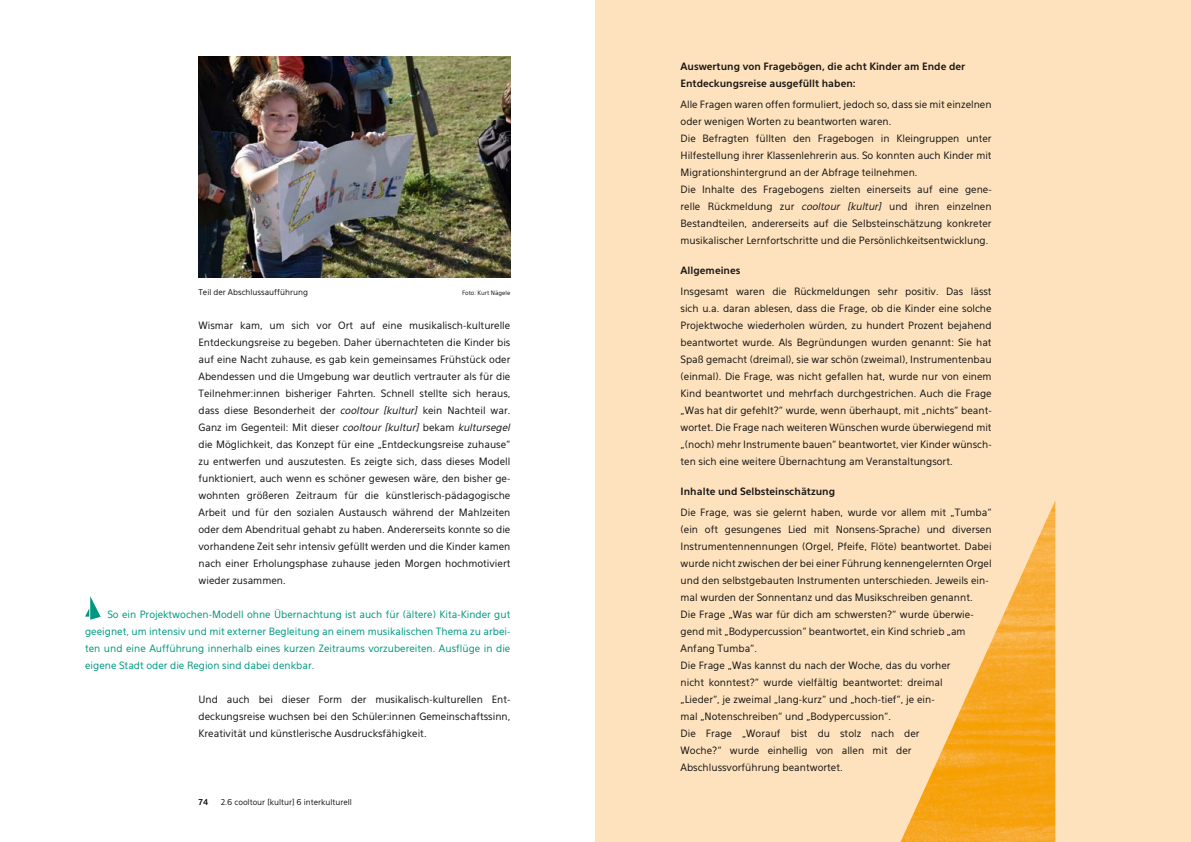
<style>
.page{position:relative;width:1191px;height:842px;background:#fff}
.page>*{position:absolute;margin:0;border:0;box-sizing:border-box;transform-origin:0 0}
.t1{font:10px/17px "Eau Sans";color:#181716;text-align:justify}
.t2{font:10px/17px "Eau Sans";color:#009881;text-align:justify}
.t3{font:700 10px/17px "Eau Sans";color:#181716}
.t4{font:8px "Eau Sans";color:#181716}
.t5{font:700 8px "Eau Sans";color:#181716}
.t6{font:6px "Eau Sans";color:#181716}
.s1{font-style:italic}
</style>
<div class="page">
<div style="left:595px;top:0;width:596px;height:842px;background:#fee2bd"></div>
<img style="left:198px;top:57px;width:312px;height:221px">
<svg style="left:85px;top:596px;width:16px;height:24px"></svg>
<img style="left:900px;top:501px;width:155px;height:341px">
<p class="t4" style="left:198px;top:287px;width:111px">Teil der Abschlussaufführung</p>
<p class="t6" style="left:462px;top:289px;width:50px">Foto: Kurt Nägele</p>
<p class="t1" style="left:198px;top:317px;width:313px">Wismar kam, um sich vor Ort auf eine musikalisch-kulturelle Entdeckungsreise zu begeben. Daher übernachteten die Kinder bis auf eine Nacht zuhause, es gab kein gemeinsames Frühstück oder Abendessen und die Umgebung war deutlich vertrauter als für die Teilnehmer:innen bisheriger Fahrten. Schnell stellte sich heraus, dass diese Besonderheit der <span class="s1">cooltour [kultur]</span> kein Nachteil war.<br>Ganz im Gegenteil: Mit dieser <span class="s1">cooltour [kultur]</span> bekam <span class="s1">kultursegel </span>die Möglichkeit, das Konzept für eine „Entdeckungsreise zuhause“ zu entwerfen und auszutesten. Es zeigte sich, dass dieses Modell funktioniert, auch wenn es schöner gewesen wäre, den bisher ge&shy;wohnten größeren Zeitraum für die künstlerisch-pädagogische Arbeit und für den sozialen Austausch während der Mahlzeiten oder dem Abendritual gehabt zu haben. Andererseits konnte so die vorhandene Zeit sehr intensiv gefüllt werden und die Kinder kamen nach einer Erholungsphase zuhause jeden Morgen hochmotiviert wieder zusammen.</p>
<p class="t2" style="left:85px;top:606px;width:427px;text-indent:22px">So ein Projektwochen-Modell ohne Übernachtung ist auch für (ältere) Kita-Kinder gut geeignet, um intensiv und mit externer Begleitung an einem musikalischen Thema zu arbei&shy;ten und eine Aufführung innerhalb eines kurzen Zeitraums vorzubereiten. Ausflüge in die eigene Stadt oder die Region sind dabei denkbar.</p>
<p class="t1" style="left:198px;top:691px;width:313px">Und auch bei dieser Form der musikalisch-kulturellen Ent&shy;deckungsreise wuchsen bei den Schüler:innen Gemeinschaftssinn, Kreativität und künstlerische Ausdrucksfähigkeit.</p>
<p class="t5" style="left:198px;top:797px;width:11px">74</p>
<p class="t4" style="left:221px;top:797px;width:133px">2.6 cooltour [kultur] 6 interkulturell</p>
<p class="t3" style="left:680px;top:58px;width:286px">Auswertung von Fragebögen, die acht Kinder am Ende der<br>Entdeckungsreise ausgefüllt haben:</p>
<p class="t1" style="left:680px;top:96px;width:313px;text-align:left">Alle Fragen waren offen formuliert, jedoch so, dass sie mit einzelnen oder wenigen Worten zu beantworten waren.<br>Die Befragten füllten den Fragebogen in Kleingruppen unter Hilfestellung ihrer Klassenlehrerin aus. So konnten auch Kinder mit Migrationshintergrund an der Abfrage teilnehmen.<br>Die Inhalte des Fragebogens zielten einerseits auf eine gene&shy;relle Rückmeldung zur <span class="s1">cooltour [kultur]</span> und ihren einzelnen Bestandteilen, andererseits auf die Selbsteinschätzung konkreter musikalischer Lernfortschritte und die Persönlichkeitsentwicklung.</p>
<p class="t3" style="left:680px;top:262px;width:61px">Allgemeines</p>
<p class="t1" style="left:680px;top:283px;width:313px">Insgesamt waren die Rückmeldungen sehr positiv. Das lässt sich u.a. daran ablesen, dass die Frage, ob die Kinder eine solche Projektwoche wiederholen würden, zu hundert Prozent bejahend beantwortet wurde. Als Begründungen wurden genannt: Sie hat Spaß gemacht (dreimal), sie war schön (zweimal), Instrumentenbau (einmal). Die Frage, was nicht gefallen hat, wurde nur von einem Kind beantwortet und mehrfach durchgestrichen. Auch die Frage „Was hat dir gefehlt?“ wurde, wenn überhaupt, mit „nichts“ beant&shy;wortet. Die Frage nach weiteren Wünschen wurde überwiegend mit „(noch) mehr Instrumente bauen“ beantwortet, vier Kinder wünsch&shy;ten sich eine weitere Übernachtung am Veranstaltungsort.</p>
<p class="t3" style="left:680px;top:483px;width:156px">Inhalte und Selbsteinschätzung</p>
<p class="t1" style="left:680px;top:504px;width:313px;text-align:left">Die Frage, was sie gelernt haben, wurde vor allem mit „Tumba“ (ein oft gesungenes Lied mit Nonsens-Sprache) und diversen Instrumentennennungen (Orgel, Pfeife, Flöte) beantwortet. Dabei wurde nicht zwischen der bei einer Führung kennengelernten Orgel und den selbstgebauten Instrumenten unterschieden. Jeweils ein&shy;mal wurden der Sonnentanz und das Musikschreiben genannt.<br>Die Frage „Was war für dich am schwersten?“ wurde überwie&shy;gend mit „Bodypercussion“ beantwortet, ein Kind schrieb „am Anfang Tumba“.<br>Die Frage „Was kannst du nach der Woche, das du vorher<br>nicht konntest?“ wurde vielfältig beantwortet: dreimal<br>„Lieder“, je zweimal „lang-kurz“ und „hoch-tief“, je ein-<br>mal „Notenschreiben“ und „Bodypercussion“.<br>Die Frage „Worauf bist du stolz nach der<br>Woche?“ wurde einhellig von allen mit der Abschlussvorführung beantwortet.</p>
</div>
